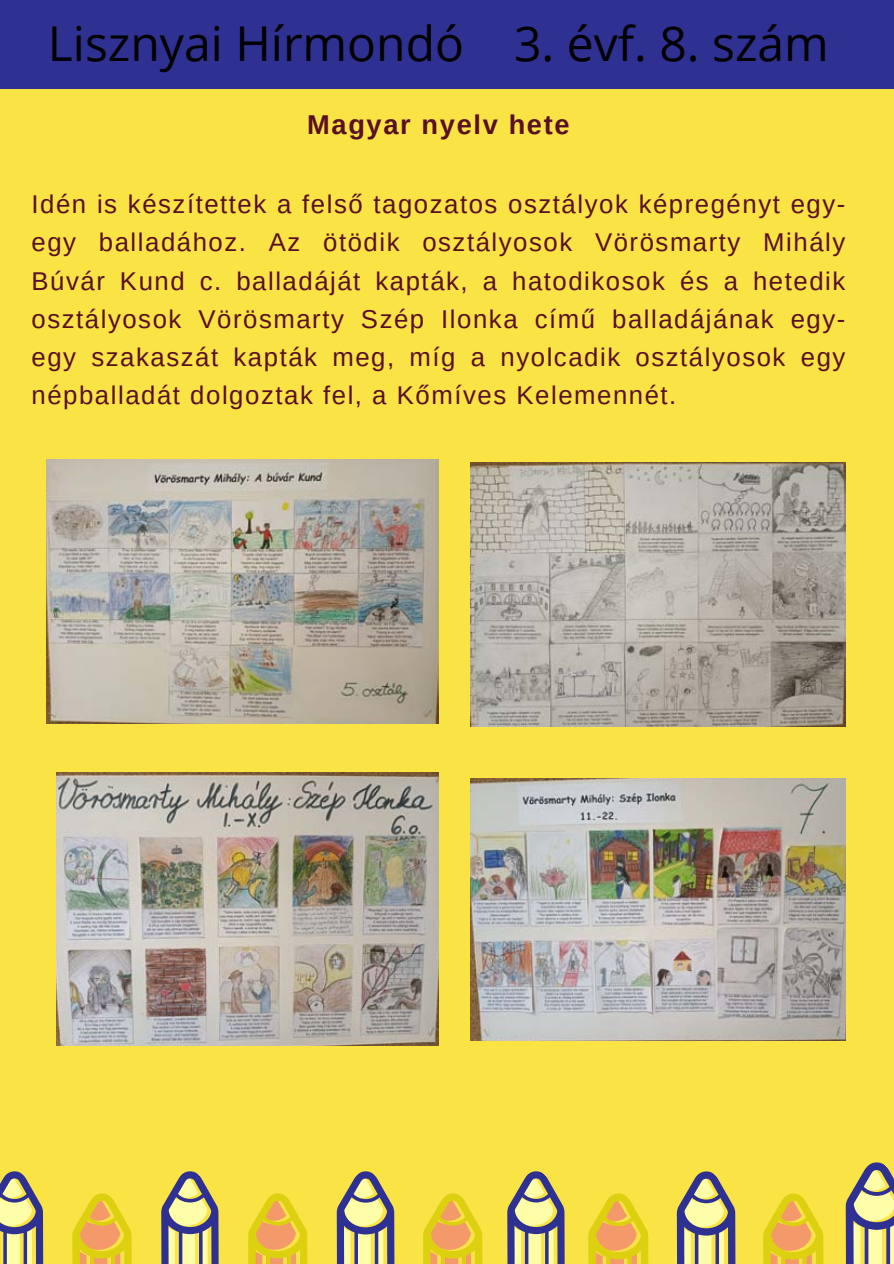
<style>
.page{position:relative;width:894px;height:1264px;background:#fff}
.page>*{position:absolute;margin:0;border:0;box-sizing:border-box;transform-origin:0 0}
.t1{font:48px "Open Sans";color:#000}
.t2{font:700 27.3px "Arimo";letter-spacing:.06em;color:#590f24}
.t3{font:25.8px/38.2px "Arimo";letter-spacing:.06em;color:#590f24;text-align:justify}
</style>
<div class="page">
<div style="left:0;top:0;width:893px;height:1263px;background:#fae345"></div>
<div style="left:0;top:0;width:893px;height:88px;background:#2e3192"></div>
<svg style="left:0;top:1162px;width:893px;height:101px"></svg>
<img style="left:46px;top:459px;width:392px;height:264px">
<img style="left:470px;top:462px;width:375px;height:264px">
<img style="left:57px;top:772px;width:381px;height:273px">
<img style="left:470px;top:778px;width:375px;height:262px">
<p class="t1" style="left:48px;top:10px;width:782px">Lisznyai Hírmondó 3. évf. 8. szám</p>
<p class="t2" style="left:307px;top:110px;width:264px">Magyar nyelv hete</p>
<p class="t3" style="left:32px;top:185px;width:815px">Idén is készítettek a felső tagozatos osztályok képregényt egy&shy;egy balladához. Az ötödik osztályosok Vörösmarty Mihály Búvár Kund c. balladáját kapták, a hatodikosok és a hetedik osztályosok Vörösmarty Szép Ilonka című balladájának egy&shy;egy szakaszát kapták meg, míg a nyolcadik osztályosok egy népballadát dolgoztak fel, a Kőmíves Kelemennét.</p>
</div>
